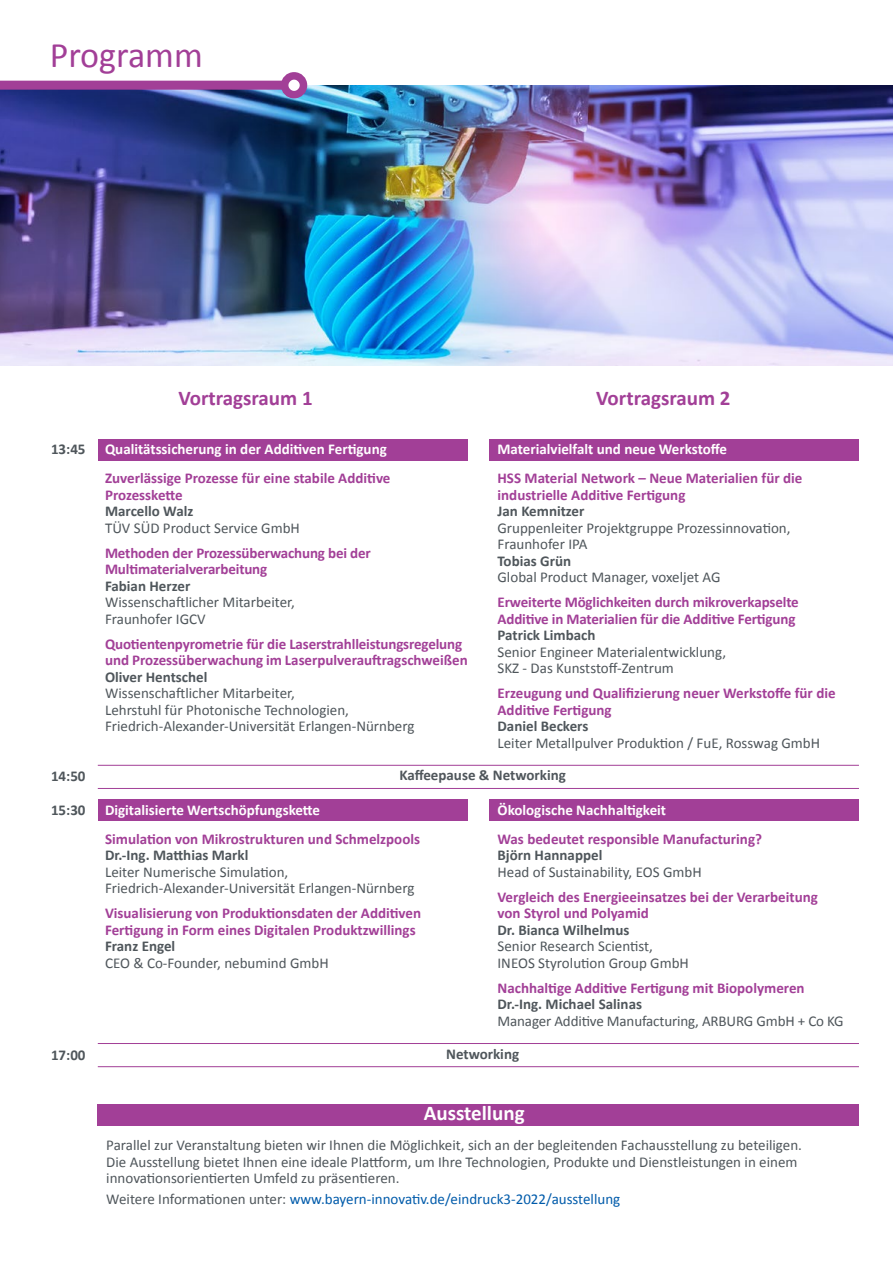
<style>
.page{position:relative;width:893px;height:1263px;background:#fff}
.page>*{position:absolute;margin:0;border:0;box-sizing:border-box;transform-origin:0 0}
.t1{font:36px "Calibri";color:#a23f97}
.t2{font:700 21px "Calibri";color:#a23f97}
.t3{font:700 21px "Calibri";color:#fff}
.t4{font:15px/16.5px "Calibri";color:#4f565b}
.t5{font:700 15px/16.5px "Calibri";color:#a23f97}
.t6{font:700 15px "Calibri";color:#4f565b}
.t7{font:700 15px "Calibri";color:#fff}
.t8{font:15px "Calibri";color:#005baa}
.s1{color:#4f565b}
</style>
<div class="page">
<img style="left:0;top:85px;width:893px;height:281px">
<div style="left:98px;top:439px;width:370px;height:22px;background:#a23f97"></div>
<div style="left:489px;top:439px;width:370px;height:22px;background:#a23f97"></div>
<div style="left:98px;top:799px;width:370px;height:21px;background:#a23f97"></div>
<div style="left:489px;top:799px;width:370px;height:21px;background:#a23f97"></div>
<div style="left:98px;top:1104px;width:761px;height:22px;background:#a23f97"></div>
<div style="left:0;top:81px;width:289px;height:9px;background:#a23f97"></div>
<div style="left:285px;top:76px;width:18px;height:19px;background:#fff;border-radius:50%"></div>
<div style="left:281px;top:72px;width:26px;height:26px;border:8px solid #a23f97;border-radius:50%"></div>
<hr style="left:98px;top:1066px;width:761px;height:1px;background:#a23f97">
<hr style="left:98px;top:788px;width:761px;height:1px;background:#a23f97">
<hr style="left:98px;top:1043px;width:761px;height:1px;background:#a23f97">
<hr style="left:98px;top:765px;width:761px;height:1px;background:#a23f97">
<h1 class="t1" style="left:50px;top:33px;width:155px">Programm</h1>
<h2 class="t2" style="left:178px;top:385px;width:136px">Vortragsraum 1</h2>
<h2 class="t2" style="left:596px;top:385px;width:136px">Vortragsraum 2</h2>
<p class="t7" style="left:497px;top:440px;width:231px">Materialvielfalt und neue Werkstoffe</p>
<p class="t5" style="left:497px;top:469px;width:306px">HSS Material Network – Neue Materialien für die industrielle Additive Fertigung</p>
<p class="t6" style="left:497px;top:502px;width:88px">Jan Kemnitzer</p>
<p class="t4" style="left:497px;top:519px;width:294px">Gruppenleiter Projektgruppe Prozessinnovation,<br>Fraunhofer IPA</p>
<p class="t6" style="left:497px;top:551px;width:75px">Tobias Grün</p>
<p class="t4" style="left:497px;top:569px;width:225px">Global Product Manager, voxeljet AG</p>
<p class="t5" style="left:497px;top:593px;width:303px">Erweiterte Möglichkeiten durch mikroverkapselte<br>Additive in Materialien für die Additive Fertigung</p>
<p class="t6" style="left:497px;top:626px;width:100px">Patrick Limbach</p>
<p class="t4" style="left:497px;top:643px;width:230px">Senior Engineer Materialentwicklung,<br>SKZ - Das Kunststoff-Zentrum</p>
<p class="t5" style="left:497px;top:684px;width:340px">Erzeugung und Qualifizierung neuer Werkstoffe für die<br>Additive Fertigung</p>
<p class="t6" style="left:497px;top:717px;width:92px">Daniel Beckers</p>
<p class="t4" style="left:497px;top:734px;width:324px">Leiter Metallpulver Produktion / FuE, Rosswag GmbH</p>
<p class="t6" style="left:51px;top:440px;width:36px">13:45</p>
<p class="t7" style="left:105px;top:440px;width:283px">Qualitätssicherung in der Additiven Fertigung</p>
<p class="t5" style="left:105px;top:469px;width:287px">Zuverlässige Prozesse für eine stabile Additive<br>Prozesskette</p>
<p class="t6" style="left:105px;top:502px;width:90px">Marcello Walz</p>
<p class="t4" style="left:105px;top:519px;width:196px">TÜV SÜD Product Service GmbH</p>
<p class="t5" style="left:105px;top:544px;width:267px">Methoden der Prozessüberwachung bei der<br>Multimaterialverarbeitung</p>
<p class="t6" style="left:105px;top:576px;width:87px">Fabian Herzer</p>
<p class="t4" style="left:105px;top:594px;width:191px">Wissenschaftlicher Mitarbeiter,<br>Fraunhofer IGCV</p>
<p class="t5" style="left:105px;top:635px;width:364px">Quotientenpyrometrie für die Laserstrahlleistungsregelung und Prozessüberwachung im Laserpulverauftragschweißen</p>
<p class="t6" style="left:105px;top:667px;width:104px">Oliver Hentschel</p>
<p class="t4" style="left:105px;top:685px;width:311px">Wissenschaftlicher Mitarbeiter,<br>Lehrstuhl für Photonische Technologien,<br>Friedrich-Alexander-Universität Erlangen-Nürnberg</p>
<p class="t6" style="left:51px;top:767px;width:36px">14:50</p>
<p class="t6" style="left:51px;top:800px;width:36px">15:30</p>
<p class="t7" style="left:105px;top:800px;width:217px">Digitalisierte Wertschöpfungskette</p>
<p class="t5" style="left:105px;top:830px;width:317px">Simulation von Mikrostrukturen und Schmelzpools</p>
<p class="t6" style="left:105px;top:846px;width:145px">Dr.-Ing. Matthias Markl</p>
<p class="t4" style="left:105px;top:864px;width:311px">Leiter Numerische Simulation,<br>Friedrich-Alexander-Universität Erlangen-Nürnberg</p>
<p class="t5" style="left:105px;top:904px;width:318px">Visualisierung von Produktionsdaten der Additiven<br>Fertigung in Form eines Digitalen Produktzwillings</p>
<p class="t6" style="left:105px;top:937px;width:72px">Franz Engel</p>
<p class="t4" style="left:105px;top:955px;width:225px">CEO &amp; Co-Founder, nebumind GmbH</p>
<p class="t6" style="left:399px;top:766px;width:168px">Kaffeepause &amp; Networking</p>
<p class="t7" style="left:497px;top:800px;width:170px">Ökologische Nachhaltigkeit</p>
<p class="t5" style="left:497px;top:830px;width:266px">Was bedeutet responsible Manufacturing?</p>
<p class="t6" style="left:497px;top:846px;width:106px">Björn Hannappel</p>
<p class="t4" style="left:497px;top:864px;width:206px">Head of Sustainability, EOS GmbH</p>
<p class="t5" style="left:497px;top:888px;width:322px">Vergleich des Energieeinsatzes bei der Verarbeitung von Styrol und Polyamid</p>
<p class="t6" style="left:497px;top:921px;width:133px">Dr. Bianca Wilhelmus</p>
<p class="t4" style="left:497px;top:938px;width:193px">Senior Research Scientist,<br>INEOS Styrolution Group GmbH</p>
<p class="t5" style="left:497px;top:979px;width:309px">Nachhaltige Additive Fertigung mit Biopolymeren</p>
<p class="t6" style="left:497px;top:995px;width:146px">Dr.-Ing. Michael Salinas</p>
<p class="t4" style="left:497px;top:1013px;width:348px">Manager Additive Manufacturing, ARBURG GmbH + Co KG</p>
<p class="t6" style="left:51px;top:1046px;width:36px">17:00</p>
<p class="t6" style="left:446px;top:1044px;width:75px">Networking</p>
<h2 class="t3" style="left:424px;top:1100px;width:102px">Ausstellung</h2>
<p class="t4" style="left:106px;top:1137px;width:697px">Parallel zur Veranstaltung bieten wir Ihnen die Möglichkeit, sich an der begleitenden Fachausstellung zu beteiligen.<br>Die Ausstellung bietet Ihnen eine ideale Plattform, um Ihre Technologien, Produkte und Dienstleistungen in einem innovationsorientierten Umfeld zu präsentieren.</p>
<p class="t8" style="left:106px;top:1189px;width:515px"><span class="s1">Weitere Informationen unter:</span> www.bayern-innovativ.de/eindruck3-2022/ausstellung</p>
</div>
